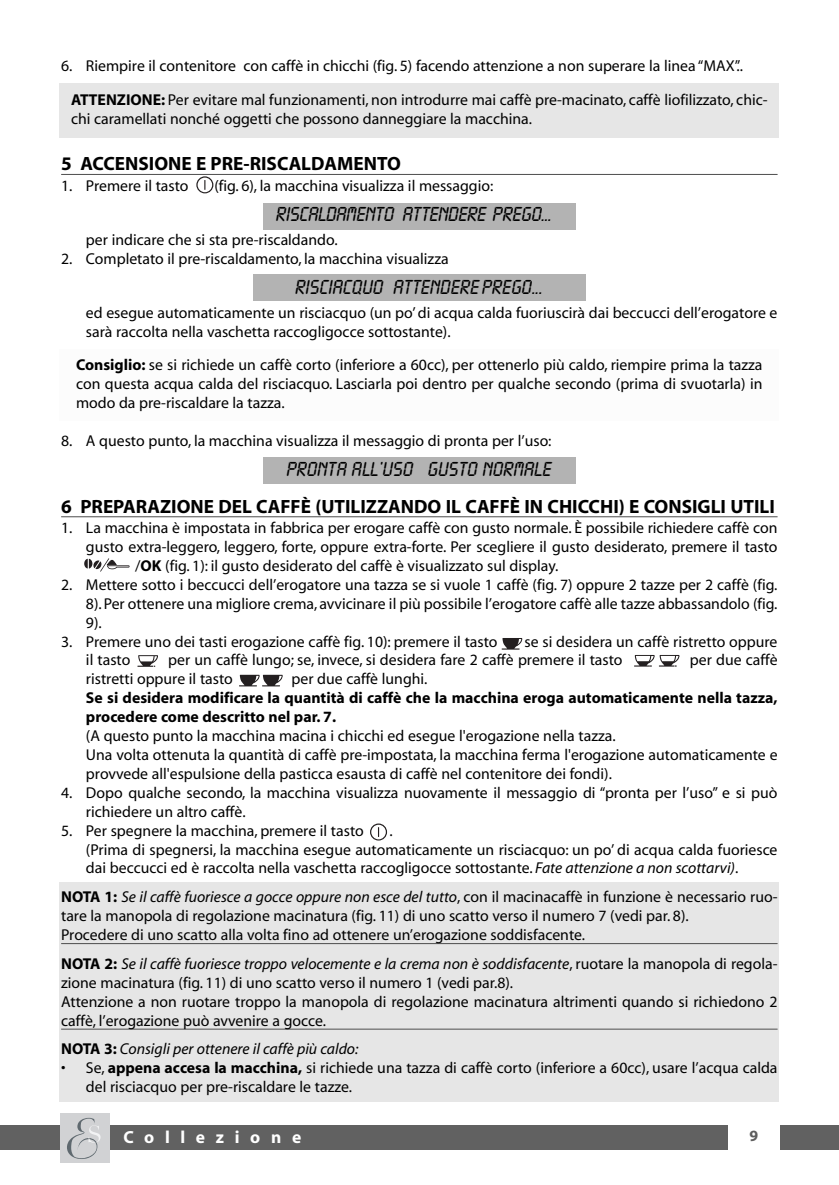
<style>
.page{position:relative;width:839px;height:1185px;background:#fff}
.page>*{position:absolute;margin:0;border:0;box-sizing:border-box;transform-origin:0 0}
.t1{font:21px "Lcd Plain";color:#000}
.t2{font:700 19.25px "Myriad";color:#000}
.t3{font:700 17.5px "Myriad";letter-spacing:.61em;color:#fff}
.t4{font:15.75px/18.9px "Myriad";color:#000}
.t5{font:700 15.75px/18.9px "Myriad";color:#000}
.t6{font:italic 15.75px "Myriad";color:#000}
.t7{font:700 15.75px "Myriad";color:#5e5e5e}
.s1{font-weight:700}
.s2{font-style:italic}
.s3{font-weight:700;font-style:normal}
</style>
<div class="page">
<div style="left:59px;top:882px;width:720px;height:220px;background:#e6e6e6"></div>
<div style="left:10px;top:1125px;width:828px;height:25px;background:#616161"></div>
<div style="left:60px;top:1113px;width:49px;height:50px;background:#d1d2d4"></div>
<svg style="left:67px;top:1118px;width:33px;height:41px"></svg>
<div style="left:728px;top:1112px;width:51px;height:50px;background:#fff"></div>
<div style="left:0;top:1125px;width:10px;height:25px;background:#616161"></div>
<div style="left:263px;top:458px;width:312px;height:26px;background:#b3b3b3"></div>
<div style="left:263px;top:203px;width:312px;height:26px;background:#b3b3b3"></div>
<div style="left:253px;top:275px;width:332px;height:26px;background:#b3b3b3"></div>
<div style="left:59px;top:83px;width:720px;height:55px;background:#e6e6e6"></div>
<svg style="left:84px;top:558px;width:45px;height:14px"></svg>
<svg style="left:196px;top:176px;width:17px;height:17px"></svg>
<svg style="left:239px;top:675px;width:43px;height:11px"></svg>
<hr style="left:61px;top:174px;width:716px;height:1px;background:#4d4d4d">
<hr style="left:61px;top:516px;width:716px;height:1px;background:#4d4d4d">
<hr style="left:61px;top:943px;width:716px;height:1px;background:#4d4d4d">
<hr style="left:61px;top:1028px;width:716px;height:1px;background:#4d4d4d">
<svg style="left:501px;top:638px;width:21px;height:11px"></svg>
<svg style="left:137px;top:655px;width:21px;height:12px"></svg>
<svg style="left:634px;top:655px;width:45px;height:11px"></svg>
<svg style="left:370px;top:823px;width:17px;height:17px"></svg>
<p class="t4" style="left:71px;top:50px;width:697px;line-height:33.8px;text-indent:-10px">6. Riempire il contenitore con caffè in chicchi (fig. 5) facendo attenzione a non superare la linea “MAX”..<br><span class="s1">ATTENZIONE:</span> Per evitare mal funzionamenti, non introdurre mai caffè pre-macinato, caffè liofilizzato, chic-</p>
<p class="t4" style="left:71px;top:110px;width:462px">chi caramellati nonché oggetti che possono danneggiare la macchina.</p>
<p class="t2" style="left:61px;top:156px;width:341px">5 ACCENSIONE E PRE-RISCALDAMENTO</p>
<p class="t4" style="left:61px;top:177px;width:129px">1. Premere il tasto</p>
<p class="t4" style="left:214px;top:177px;width:280px">(fig. 6), la macchina visualizza il messaggio:</p>
<h1 class="t1" style="left:276px;top:201px;width:277px">RISCALDAMENTO ATTENDERE PREGO...</h1>
<p class="t4" style="left:86px;top:231px;width:253px">per indicare che si sta pre-riscaldando.</p>
<p class="t4" style="left:61px;top:250px;width:389px">2. Completato il pre-riscaldamento, la macchina visualizza</p>
<h1 class="t1" style="left:295px;top:274px;width:249px">RISCIACQUO ATTENDERE PREGO...</h1>
<p class="t4" style="left:86px;top:304px;width:692px">ed esegue automaticamente un risciacquo (un po’ di acqua calda fuoriuscirà dai beccucci dell’erogatore e sarà raccolta nella vaschetta raccogligocce sottostante).</p>
<p class="t4" style="left:76px;top:357px;width:687px;text-align:justify"><span class="s1">Consiglio:</span> se si richiede un caffè corto (inferiore a 60cc), per ottenerlo più caldo, riempire prima la tazza con questa acqua calda del risciacquo. Lasciarla poi dentro per qualche secondo (prima di svuotarla) in modo da pre-riscaldare la tazza.</p>
<p class="t4" style="left:61px;top:433px;width:491px">8. A questo punto, la macchina visualizza il messaggio di pronta per l’uso:</p>
<h1 class="t1" style="left:286px;top:457px;width:267px">PRONTA ALL’USO GUSTO NORMALE</h1>
<p class="t2" style="left:61px;top:499px;width:715px">6 PREPARAZIONE DEL CAFFÈ (UTILIZZANDO IL CAFFÈ IN CHICCHI) E CONSIGLI UTILI</p>
<p class="t4" style="left:61px;top:520px;width:717px">1. La macchina è impostata in fabbrica per erogare caffè con gusto normale. È possibile richiedere caffè con</p>
<p class="t4" style="left:86px;top:538px;width:692px">gusto extra-leggero, leggero, forte, oppure extra-forte. Per scegliere il gusto desiderato, premere il tasto</p>
<p class="t4" style="left:135px;top:557px;width:424px">/<span class="s1">OK</span> (fig. 1): il gusto desiderato del caffè è visualizzato sul display.</p>
<p class="t4" style="left:86px;top:576px;width:692px;text-align:justify;text-indent:-25px">2. Mettere sotto i beccucci dell’erogatore una tazza se si vuole 1 caffè (fig. 7) oppure 2 tazze per 2 caffè (fig.<br>8). Per ottenere una migliore crema, avvicinare il più possibile l’erogatore caffè alle tazze abbassandolo (fig.<br>9).</p>
<p class="t4" style="left:61px;top:633px;width:437px">3. Premere uno dei tasti erogazione caffè fig. 10): premere il tasto</p>
<p class="t4" style="left:524px;top:633px;width:254px">se si desidera un caffè ristretto oppure</p>
<p class="t4" style="left:86px;top:652px;width:46px">il tasto</p>
<p class="t4" style="left:168px;top:652px;width:455px">per un caffè lungo; se, invece, si desidera fare 2 caffè premere il tasto</p>
<p class="t4" style="left:689px;top:652px;width:89px">per due caffè</p>
<p class="t4" style="left:86px;top:671px;width:148px">ristretti oppure il tasto</p>
<p class="t4" style="left:291px;top:671px;width:137px">per due caffè lunghi.</p>
<p class="t5" style="left:86px;top:690px;width:692px">Se si desidera modificare la quantità di caffè che la macchina eroga automaticamente nella tazza, procedere come descritto nel par. 7.</p>
<p class="t4" style="left:86px;top:727px;width:692px">(A questo punto la macchina macina i chicchi ed esegue l'erogazione nella tazza.<br>Una volta ottenuta la quantità di caffè pre-impostata, la macchina ferma l'erogazione automaticamente e provvede all'espulsione della pasticca esausta di caffè nel contenitore dei fondi).</p>
<p class="t4" style="left:86px;top:784px;width:692px;text-indent:-25px">4. Dopo qualche secondo, la macchina visualizza nuovamente il messaggio di “pronta per l’uso” e si può richiedere un altro caffè.</p>
<p class="t4" style="left:61px;top:822px;width:304px">5. Per spegnere la macchina, premere il tasto</p>
<p class="t4" style="left:86px;top:822px;width:692px;text-indent:303px">.<br>(Prima di spegnersi, la macchina esegue automaticamente un risciacquo: un po’ di acqua calda fuoriesce dai beccucci ed è raccolta nella vaschetta raccogligocce sottostante. <span class="s2">Fate attenzione a non scottarvi)</span>.</p>
<p class="t4" style="left:61px;top:889px;width:717px"><span class="s1">NOTA 1:</span> <span class="s2">Se il caffè fuoriesce a gocce oppure non esce del tutto</span>, con il macinacaffè in funzione è necessario ruo&shy;tare la manopola di regolazione macinatura (fig. 11) di uno scatto verso il numero 7 (vedi par. 8).<br>Procedere di uno scatto alla volta fino ad ottenere un’erogazione soddisfacente.</p>
<p class="t4" style="left:61px;top:955px;width:717px"><span class="s1">NOTA 2:</span> <span class="s2">Se il caffè fuoriesce troppo velocemente e la crema non è soddisfacente</span>, ruotare la manopola di regola&shy;zione macinatura (fig. 11) di uno scatto verso il numero 1 (vedi par.8).<br>Attenzione a non ruotare troppo la manopola di regolazione macinatura altrimenti quando si richiedono 2 caffè, l’erogazione può avvenire a gocce.</p>
<p class="t6" style="left:61px;top:1043px;width:299px"><span class="s3">NOTA 3:</span> Consigli per ottenere il caffè più caldo:</p>
<p class="t4" style="left:86px;top:1060px;width:692px;text-indent:-25px">• Se, <span class="s1">appena accesa la macchina,</span> si richiede una tazza di caffè corto (inferiore a 60cc), usare l’acqua calda del risciacquo per pre-riscaldare le tazze.</p>
<p class="t3" style="left:123px;top:1131px;width:179px">Collezione</p>
<p class="t7" style="left:749px;top:1130px;width:10px">9</p>
</div>
